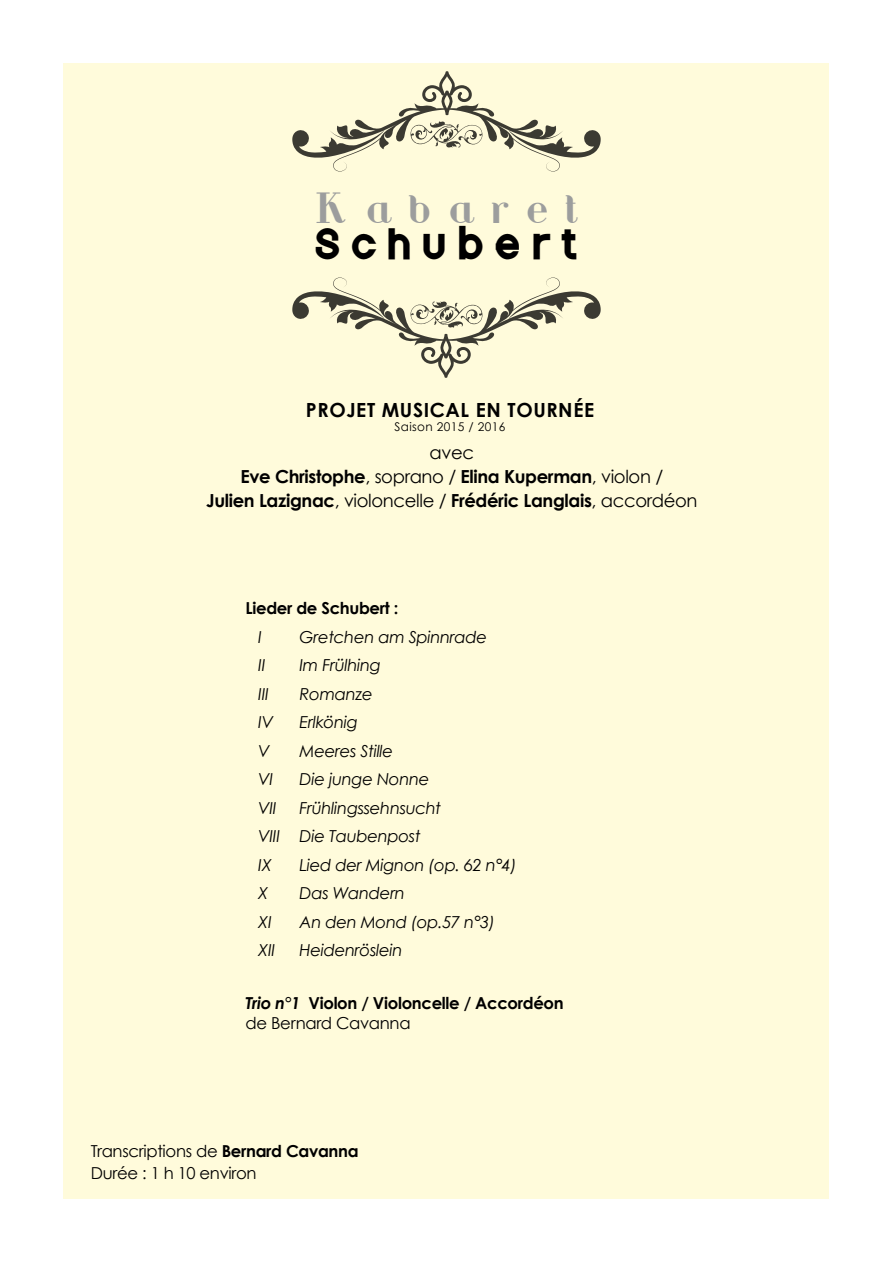
<style>
.page{position:relative;width:893px;height:1263px;background:#fff}
.page>*{position:absolute;margin:0;border:0;box-sizing:border-box;transform-origin:0 0}
.t1{font:900 36.9px "Nordica";letter-spacing:.395em;color:#000}
.t2{font:36.9px "Riot Squad";letter-spacing:.515em;color:#9c9d9d}
.t3{font:700 19.5px "Century Gothic";letter-spacing:.03em;color:#000}
.t4{font:700 18px/24px "Century Gothic";letter-spacing:-.02em;color:#000;text-align:center}
.t5{font:italic 16.5px/28.5px "Century Gothic";letter-spacing:-.02em;color:#000}
.t6{font:700 16.5px/19.8px "Century Gothic";letter-spacing:-.02em;color:#000}
.t7{font:16.5px/22.5px "Century Gothic";letter-spacing:-.02em;color:#000}
.t8{font:12px "Century Gothic";letter-spacing:.03em;color:#000}
.s1{font-size:40.5px}
.s2{font-weight:400}
.s3{font-style:italic}
.s4{font-weight:700}
</style>
<div class="page">
<div style="left:64px;top:64px;width:765px;height:1135px;background:#fffbdb"></div>
<svg style="left:292px;top:71px;width:309px;height:101px"></svg>
<svg style="left:292px;top:277px;width:309px;height:101px"></svg>
<h1 class="t2" style="left:317px;top:189px;width:261px"><span class="s1">K</span>abaret</h1>
<h1 class="t1" style="left:317px;top:225px;width:261px">Schubert</h1>
<p class="t3" style="left:306px;top:397px;width:290px">Projet musical en tournée</p>
<p class="t8" style="left:395px;top:419px;width:112px">Saison 2015 / 2016</p>
<p class="t4" style="left:206px;top:440px;width:493px"><span class="s2">avec<br></span>Eve Christophe<span class="s2">, soprano /</span> Elina Kuperman<span class="s2">, violon /<br></span>Julien Lazignac<span class="s2">, violoncelle /</span> Frédéric Langlais<span class="s2">, accordéon</span></p>
<p class="t6" style="left:246px;top:598px;width:154px">Lieder de Schubert :</p>
<p class="t5" style="left:258px;top:622px;width:5px">I</p>
<p class="t5" style="left:300px;top:622px;width:189px">Gretchen am Spinnrade</p>
<p class="t5" style="left:258px;top:651px;width:9px">II</p>
<p class="t5" style="left:300px;top:651px;width:83px">Im Frülhing</p>
<p class="t5" style="left:258px;top:679px;width:12px">III</p>
<p class="t5" style="left:300px;top:679px;width:75px">Romanze</p>
<p class="t5" style="left:258px;top:708px;width:16px">IV</p>
<p class="t5" style="left:300px;top:708px;width:60px">Erlkönig</p>
<p class="t5" style="left:258px;top:736px;width:13px">V</p>
<p class="t5" style="left:300px;top:736px;width:95px">Meeres Stille</p>
<p class="t5" style="left:258px;top:765px;width:16px">VI</p>
<p class="t5" style="left:300px;top:765px;width:131px">Die junge Nonne</p>
<p class="t5" style="left:258px;top:793px;width:20px">VII</p>
<p class="t5" style="left:258px;top:793px;width:184px;text-indent:41px">Frühlingssehnsucht<br>VIII Die Taubenpost<br>IX</p>
<p class="t5" style="left:300px;top:850px;width:219px">Lied der Mignon (op. 62 n°4)</p>
<p class="t5" style="left:258px;top:879px;width:12px">X</p>
<p class="t5" style="left:300px;top:879px;width:107px">Das Wandern</p>
<p class="t5" style="left:258px;top:907px;width:15px">XI</p>
<p class="t5" style="left:300px;top:907px;width:197px">An den Mond (op.57 n°3)</p>
<p class="t5" style="left:258px;top:936px;width:18px">XII</p>
<p class="t5" style="left:300px;top:936px;width:104px">Heidenröslein</p>
<p class="t6" style="left:246px;top:993px;width:320px"><span class="s3">Trio n°1</span> Violon / Violoncelle / Accordéon <span class="s2">de Bernard Cavanna</span></p>
<p class="t7" style="left:91px;top:1139px;width:269px">Transcriptions de <span class="s4">Bernard Cavanna<br></span>Durée : 1 h 10 environ</p>
</div>
